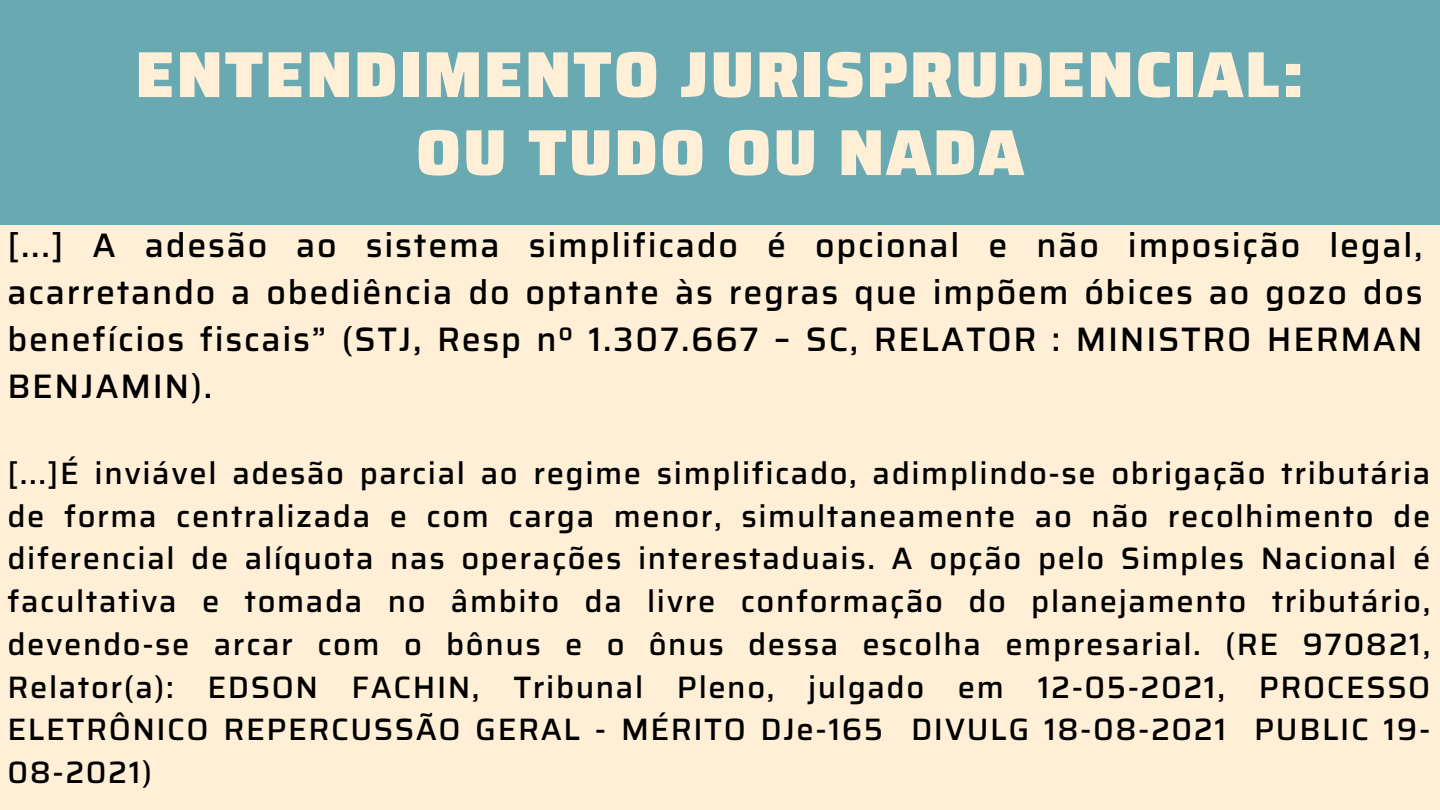
<style>
.page{position:relative;width:1440px;height:810px;background:#ffefd6}
.page>*{position:absolute;margin:0;border:0;box-sizing:border-box;transform-origin:0 0}
.t1{font:900 65px/78px "Saira";letter-spacing:.03em;color:#ffefd6;text-align:center}
.t2{font:500 34px/47.2px "Saira";letter-spacing:.05em;color:#000;text-align:justify}
.t3{font:500 31px/42.8px "Saira";letter-spacing:.05em;color:#000;text-align:justify}
</style>
<div class="page">
<div style="left:0;top:0;width:1440px;height:225px;background:#69a9b2"></div>
<h1 class="t1" style="left:136px;top:35px;width:1170px">ENTENDIMENTO JURISPRUDENCIAL:<br>OU TUDO OU NADA</h1>
<p class="t2" style="left:8px;top:221px;width:1417px">[...] A adesão ao sistema simplificado é opcional e não imposição legal, acarretando a obediência do optante às regras que impõem óbices ao gozo dos benefícios fiscais” (STJ, Resp nº 1.307.667 – SC, RELATOR : MINISTRO HERMAN BENJAMIN).</p>
<p class="t3" style="left:8px;top:452px;width:1424px">[...]É inviável adesão parcial ao regime simplificado, adimplindo-se obrigação tributária de forma centralizada e com carga menor, simultaneamente ao não recolhimento de diferencial de alíquota nas operações interestaduais. A opção pelo Simples Nacional é facultativa e tomada no âmbito da livre conformação do planejamento tributário, devendo-se arcar com o bônus e o ônus dessa escolha empresarial. (RE 970821, Relator(a): EDSON FACHIN, Tribunal Pleno, julgado em 12-05-2021, PROCESSO ELETRÔNICO REPERCUSSÃO GERAL - MÉRITO DJe-165 DIVULG 18-08-2021 PUBLIC 19- 08-2021)</p>
</div>
